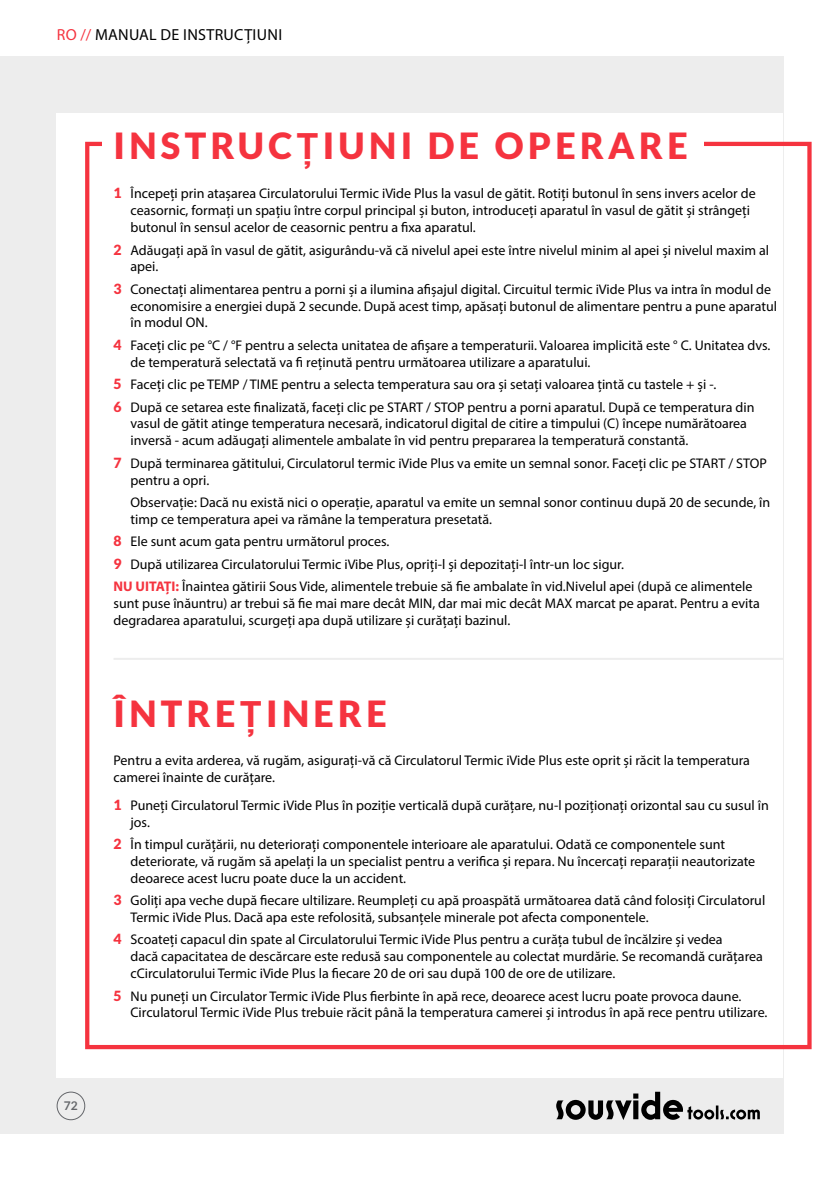
<style>
.page{position:relative;width:840px;height:1191px;background:#fff}
.page>*{position:absolute;margin:0;border:0;box-sizing:border-box;transform-origin:0 0}
.t1{font:900 36px "Lato";letter-spacing:.12em;color:#f5333f}
.t2{font:16px "Myriad Pro";letter-spacing:.02em;color:#000}
.t3{font:14px/16.8px "Myriad Pro";color:#000}
.t4{font:700 12px "Lato";color:#64666a}
.s1{color:#f5333f}
.s2{font-family:"Arial";font-weight:700}
.s3{font-family:"Lato";font-weight:900;color:#f5333f}
.s4{font-weight:700;color:#f5333f}
</style>
<div class="page">
<div style="left:0;top:57px;width:782px;height:1077px;background:#ededed"></div>
<div style="left:57px;top:113px;width:725px;height:964px;background:#fff"></div>
<div style="left:85px;top:142px;width:726px;height:907px;border:4px solid #f5333f"></div>
<svg style="left:556px;top:1091px;width:203px;height:29px"></svg>
<div style="left:57px;top:1091px;width:28px;height:29px;border:1px solid #64666a;border-radius:50%"></div>
<div style="left:102px;top:130px;width:601px;height:46px;background:#fff"></div>
<hr style="left:113px;top:658px;width:669px;height:2px;background:#ededed">
<p class="t2" style="left:57px;top:25px;width:227px"><span class="s1">RO //</span> MANUAL DE INSTRUCȚIUNI</p>
<h1 class="t1" style="left:113px;top:125px;width:575px">INSTRUC<span class="s2">Ț</span>IUNI DE OPERARE</h1>
<p class="t3" style="left:130px;top:185px;width:626px;text-indent:-17px"><span class="s3">1</span> Începeți prin atașarea Circulatorului Termic iVide Plus la vasul de gătit. Rotiți butonul în sens invers acelor de ceasornic, formați un spațiu între corpul principal și buton, introduceți aparatul în vasul de gătit și strângeți butonul în sensul acelor de ceasornic pentru a fixa aparatul.</p>
<p class="t3" style="left:130px;top:241px;width:639px;text-indent:-17px"><span class="s3">2</span> Adăugați apă în vasul de gătit, asigurându-vă că nivelul apei este între nivelul minim al apei și nivelul maxim al apei.</p>
<p class="t3" style="left:130px;top:280px;width:647px;text-indent:-17px"><span class="s3">3</span> Conectați alimentarea pentru a porni și a ilumina afișajul digital. Circuitul termic iVide Plus va intra în modul de economisire a energiei după 2 secunde. După acest timp, apăsați butonul de alimentare pentru a pune aparatul în modul ON.</p>
<p class="t3" style="left:130px;top:336px;width:641px;text-indent:-17px"><span class="s3">4</span> Faceți clic pe °C / °F pentru a selecta unitatea de afișare a temperaturii. Valoarea implicită este ° C. Unitatea dvs. de temperatură selectată va fi reținută pentru următoarea utilizare a aparatului.</p>
<p class="t3" style="left:113px;top:373px;width:642px;line-height:22.4px"><span class="s3">5</span> Faceți clic pe TEMP / TIME pentru a selecta temperatura sau ora și setați valoarea țintă cu tastele + și -.<br><span class="s3">6</span> După ce setarea este finalizată, faceți clic pe START / STOP pentru a porni aparatul. După ce temperatura din</p>
<p class="t3" style="left:130px;top:415px;width:617px">vasul de gătit atinge temperatura necesară, indicatorul digital de citire a timpului (C) începe numărătoarea inversă - acum adăugați alimentele ambalate în vid pentru prepararea la temperatură constantă.</p>
<p class="t3" style="left:130px;top:454px;width:637px;text-indent:-17px"><span class="s3">7</span> După terminarea gătitului, Circulatorul termic iVide Plus va emite un semnal sonor. Faceți clic pe START / STOP pentru a opri.</p>
<p class="t3" style="left:130px;top:494px;width:641px">Observație: Dacă nu există nici o operație, aparatul va emite un semnal sonor continuu după 20 de secunde, în timp ce temperatura apei va rămâne la temperatura presetată.</p>
<p class="t3" style="left:113px;top:530px;width:640px;line-height:22.4px"><span class="s3">8</span> Ele sunt acum gata pentru următorul proces.<br><span class="s3">9</span> După utilizarea Circulatorului Termic iVibe Plus, opriți-l și depozitați-l într-un loc sigur.<br><span class="s4">NU UITAȚI:</span> Înaintea gătirii Sous Vide, alimentele trebuie să fie ambalate în vid.Nivelul apei (după ce alimentele</p>
<p class="t3" style="left:113px;top:595px;width:647px">sunt puse înăuntru) ar trebui să fie mai mare decât MIN, dar mai mic decât MAX marcat pe aparat. Pentru a evita degradarea aparatului, scurgeți apa după utilizare și curățați bazinul.</p>
<h1 class="t1" style="left:113px;top:692px;width:275px">ÎNTRE<span class="s2">Ț</span>INERE</h1>
<p class="t4" style="left:64px;top:1098px;width:15px">72</p>
<p class="t3" style="left:113px;top:751px;width:637px">Pentru a evita arderea, vă rugăm, asigurați-vă că Circulatorul Termic iVide Plus este oprit și răcit la temperatura camerei înainte de curățare.</p>
<p class="t3" style="left:130px;top:796px;width:639px;text-indent:-17px"><span class="s3">1</span> Puneți Circulatorul Termic iVide Plus în poziție verticală după curățare, nu-l poziționați orizontal sau cu susul în jos.</p>
<p class="t3" style="left:130px;top:835px;width:626px;text-indent:-17px"><span class="s3">2</span> În timpul curățării, nu deteriorați componentele interioare ale aparatului. Odată ce componentele sunt deteriorate, vă rugăm să apelați la un specialist pentru a verifica și repara. Nu încercați reparații neautorizate deoarece acest lucru poate duce la un accident.</p>
<p class="t3" style="left:130px;top:891px;width:636px;text-indent:-17px"><span class="s3">3</span> Goliți apa veche după fiecare ultilizare. Reumpleți cu apă proaspătă următoarea dată când folosiți Circulatorul<br>Termic iVide Plus. Dacă apa este refolosită, subsanțele minerale pot afecta componentele.</p>
<p class="t3" style="left:130px;top:931px;width:633px;text-indent:-17px"><span class="s3">4</span> Scoateți capacul din spate al Circulatorului Termic iVide Plus pentru a curăța tubul de încălzire și vedea<br>dacă capacitatea de descărcare este redusă sau componentele au colectat murdărie. Se recomandă curățarea cCirculatorului Termic iVide Plus la fiecare 20 de ori sau după 100 de ore de utilizare.</p>
<p class="t3" style="left:130px;top:987px;width:638px;text-indent:-17px"><span class="s3">5</span> Nu puneți un Circulator Termic iVide Plus fierbinte în apă rece, deoarece acest lucru poate provoca daune.<br>Circulatorul Termic iVide Plus trebuie răcit până la temperatura camerei și introdus în apă rece pentru utilizare.</p>
</div>
